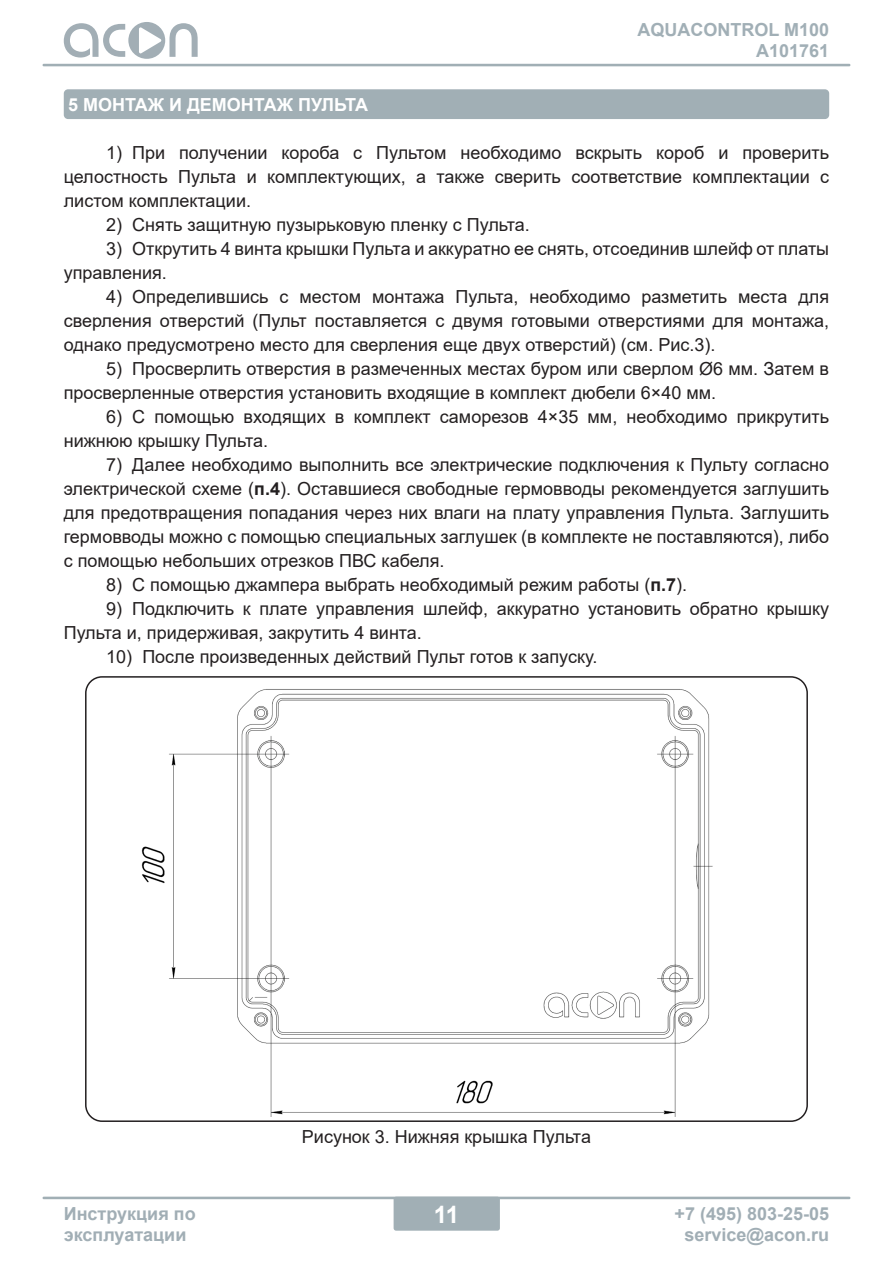
<style>
.page{position:relative;width:893px;height:1263px;background:#fff}
.page>*{position:absolute;margin:0;border:0;box-sizing:border-box;transform-origin:0 0}
.t1{font:700 24px "Arial";color:#fff}
.t2{font:18px/24px "Arial";color:#231f20}
.t3{font:700 18px/21.6px "Arial";color:#a1aeb5;text-align:center}
.t4{font:700 18px/21px "Arial";color:#a1afb6;text-align:right}
.t5{font:700 18px "Arial";color:#fff}
.s1{color:#fff}
.s2{font-weight:700}
</style>
<div class="page">
<div style="left:394px;top:1197px;width:106px;height:34px;background:#a1afb5;border-radius:3px"></div>
<svg style="left:64px;top:22px;width:134px;height:37px"></svg>
<hr style="left:43px;top:1197px;width:807px;height:2px;background:#a1afb5">
<hr style="left:43px;top:64px;width:807px;height:2px;background:#a1afb5">
<div style="left:64px;top:89px;width:765px;height:30px;background:#a1afb5;border-radius:4px"></div>
<div style="left:85px;top:676px;width:723px;height:446px;border:2px solid #231f20;border-radius:16px"></div>
<img style="left:141px;top:689px;width:572px;height:427px">
<p class="t4" style="left:637px;top:20px;width:193px">AQUACONTROL M100<br>А101761</p>
<p class="t5" style="left:68px;top:92px;width:302px">5 МОНТАЖ И ДЕМОНТАЖ ПУЛЬТА</p>
<p class="t2" style="left:64px;top:140px;width:767px;text-align:justify;text-indent:43px">1)<span class="s1">_</span>При получении короба с Пультом необходимо вскрыть короб и проверить целостность Пульта и комплектующих, а также сверить соответствие комплектации с листом комплектации.</p>
<p class="t2" style="left:106px;top:212px;width:425px">2)<span class="s1">_</span>Снять защитную пузырьковую пленку с Пульта.</p>
<p class="t2" style="left:64px;top:236px;width:767px;text-indent:43px">3)<span class="s1">_</span>Открутить 4 винта крышки Пульта и аккуратно ее снять, отсоединив шлейф от платы управления.</p>
<p class="t2" style="left:64px;top:284px;width:767px;text-align:justify;text-indent:43px">4)<span class="s1">_</span>Определившись с местом монтажа Пульта, необходимо разметить места для сверления отверстий (Пульт поставляется с двумя готовыми отверстиями для монтажа, однако предусмотрено место для сверления еще двух отверстий) (см. Рис.3).</p>
<p class="t2" style="left:64px;top:356px;width:767px;text-indent:43px">5)<span class="s1">_</span>Просверлить отверстия в размеченных местах буром или сверлом Ø6 мм. Затем в просверленные отверстия установить входящие в комплект дюбели 6×40 мм.</p>
<p class="t2" style="left:64px;top:404px;width:767px;text-indent:43px">6)<span class="s1">_</span>С помощью входящих в комплект саморезов 4×35 мм, необходимо прикрутить нижнюю крышку Пульта.</p>
<p class="t2" style="left:64px;top:452px;width:767px;text-align:justify;text-indent:43px">7)<span class="s1">_</span>Далее необходимо выполнить все электрические подключения к Пульту согласно электрической схеме (<span class="s2">п.4</span>). Оставшиеся свободные гермовводы рекомендуется заглушить для предотвращения попадания через них влаги на плату управления Пульта. Заглушить гермовводы можно с помощью специальных заглушек (в комплекте не поставляются), либо с помощью небольших отрезков ПВС кабеля.</p>
<p class="t2" style="left:106px;top:572px;width:582px">8) С помощью джампера выбрать необходимый режим работы (<span class="s2">п.7</span>).</p>
<p class="t2" style="left:64px;top:596px;width:767px;text-indent:43px">9)<span class="s1">_</span>Подключить к плате управления шлейф, аккуратно установить обратно крышку<br>Пульта и, придерживая, закрутить 4 винта.</p>
<p class="t2" style="left:106px;top:644px;width:492px">10)<span class="s1">_</span>После произведенных действий Пульт готов к запуску.</p>
<p class="t2" style="left:302px;top:1124px;width:291px">Рисунок 3. Нижняя крышка Пульта</p>
<p class="t3" style="left:64px;top:1203px;width:133px">Инструкция по</p>
<h1 class="t1" style="left:434px;top:1197px;width:27px">11</h1>
<p class="t3" style="left:64px;top:1224px;width:124px">эксплуатации</p>
<p class="t3" style="left:675px;top:1203px;width:156px">+7 (495) 803-25-05 service@acon.ru</p>
</div>
